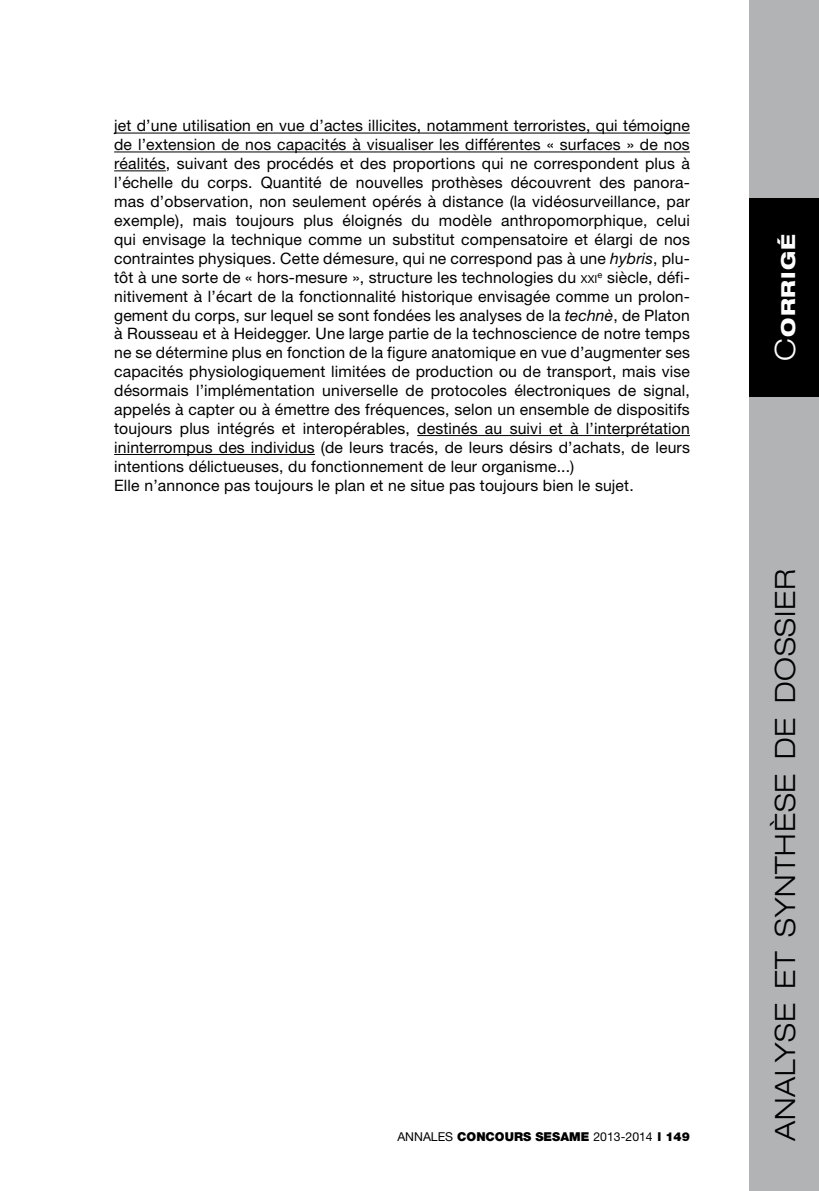
<style>
.page{position:relative;width:819px;height:1191px;background:#fff}
.page>*{position:absolute;margin:0;border:0;box-sizing:border-box;transform-origin:0 0}
.t1{font:300 expanded 28px "Helvetica Neue";letter-spacing:.03em;color:#000}
.t2{font:800 expanded 19.25px "Helvetica Neue";letter-spacing:.05em;color:#fff}
.t3{font:15.75px/18.9px "Helvetica Neue";letter-spacing:.01em;color:#000}
.t4{font:900 12.25px "Helvetica Neue";color:#000}
.s1{font-style:italic}
.s2{font-size:11.03px}
.s3{font-weight:400}
.s4{font-weight:300;font-size:28px}
</style>
<div class="page">
<div style="left:749px;top:0;width:70px;height:1191px;background:#b1b3b4"></div>
<div style="left:749px;top:198px;width:70px;height:199px;background:#000"></div>
<hr style="left:114px;top:133px;width:576px;height:1px;background:#000">
<hr style="left:114px;top:152px;width:576px;height:1px;background:#000">
<hr style="left:114px;top:170px;width:52px;height:1px;background:#000">
<hr style="left:417px;top:435px;width:273px;height:1px;background:#000">
<hr style="left:114px;top:454px;width:201px;height:1px;background:#000">
<p class="t3" style="left:114px;top:116px;width:577px">jet d’une utilisation en vue d’actes illicites, notamment terroristes, qui témoigne de l’extension de nos capacités à visualiser les différentes « surfaces » de nos réalités, suivant des procédés et des proportions qui ne correspondent plus à l’échelle du corps. Quantité de nouvelles prothèses découvrent des panora&shy;mas d’observation, non seulement opérés à distance (la vidéosurveillance, par exemple), mais toujours plus éloignés du modèle anthropomorphique, celui qui envisage la technique comme un substitut compensatoire et élargi de nos contraintes physiques. Cette démesure, qui ne correspond pas à une <span class="s1">hybris</span>, plu&shy;tôt à une sorte de « hors-mesure », structure les technologies du <span class="s2">xxi</span><sup>e</sup> siècle, défi&shy;nitivement à l’écart de la fonctionnalité historique envisagée comme un prolon&shy;gement du corps, sur lequel se sont fondées les analyses de la <span class="s1">technè</span>, de Platon à Rousseau et à Heidegger. Une large partie de la technoscience de notre temps ne se détermine plus en fonction de la figure anatomique en vue d’augmenter ses capacités physiologiquement limitées de production ou de transport, mais vise désormais l’implémentation universelle de protocoles électroniques de signal, appelés à capter ou à émettre des fréquences, selon un ensemble de dispositifs toujours plus intégrés et interopérables, destinés au suivi et à l’interprétation ininterrompus des individus (de leurs tracés, de leurs désirs d’achats, de leurs intentions délictueuses, du fonctionnement de leur organisme...)<br>Elle n’annonce pas toujours le plan et ne situe pas toujours bien le sujet.</p>
<p class="t4" style="left:397px;top:1129px;width:294px"><span class="s3">ANNALES</span> CONCOURS SESAME <span class="s3">2013-2014</span> l 149</p>
<p class="t2" style="left:775px;top:361px;width:128px;rotate:-90deg"><span class="s4">c</span>orrigé</p>
<h1 class="t1" style="left:768px;top:1141px;width:574px;rotate:-90deg">ANALYSE ET SYNTHÈSE de dossier</h1>
</div>
